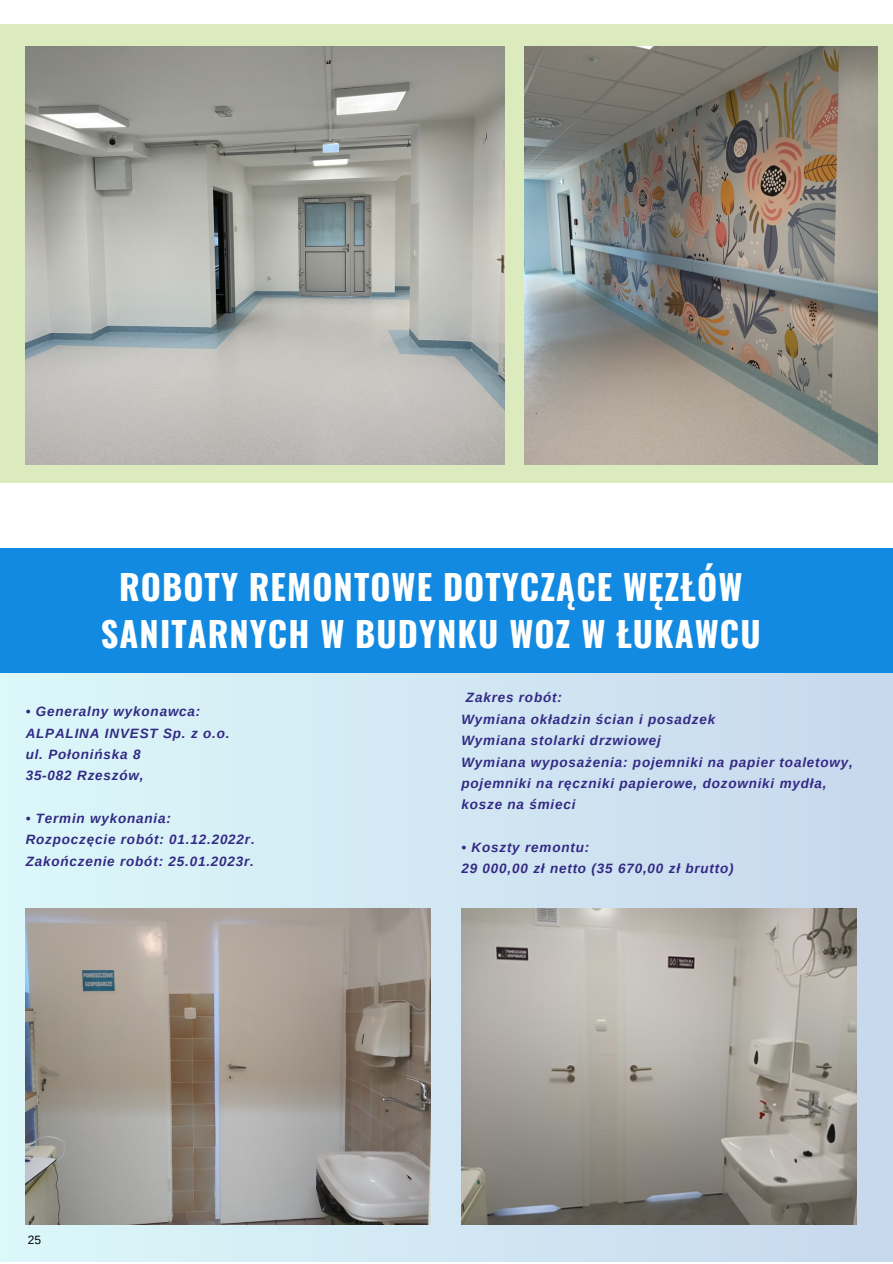
<style>
.page{position:relative;width:893px;height:1264px;background:#fff}
.page>*{position:absolute;margin:0;border:0;box-sizing:border-box;transform-origin:0 0}
.t1{font:700 34.5px/47.2px "Oswald";letter-spacing:.03em;color:#fff;text-align:center}
.t2{font:italic 700 13.5px/21.3px "Arimo";letter-spacing:.06em;color:#332984}
.t3{font:12px "Arimo";color:#000}
</style>
<div class="page">
<div style="left:0;top:661px;width:892px;height:600px;background:linear-gradient(to right,#dbf7f8,#c7d6eb)"></div>
<div style="left:0;top:548px;width:892px;height:125px;background:#128ae1"></div>
<img style="left:461px;top:908px;width:395px;height:315px">
<img style="left:26px;top:908px;width:404px;height:315px">
<div style="left:0;top:25px;width:892px;height:457px;background:#dcebbd"></div>
<img style="left:26px;top:47px;width:479px;height:417px">
<img style="left:524px;top:47px;width:353px;height:417px">
<p class="t1" style="left:101px;top:561px;width:661px">ROBOTY REMONTOWE DOTYCZĄCE WĘZŁÓW<br>SANITARNYCH W BUDYNKU WOZ W ŁUKAWCU</p>
<p class="t2" style="left:26px;top:700px;width:176px">• Generalny wykonawca:</p>
<p class="t2" style="left:26px;top:722px;width:205px">ALPALINA INVEST Sp. z o.o.</p>
<p class="t2" style="left:26px;top:743px;width:116px">ul. Połonińska 8</p>
<p class="t2" style="left:26px;top:765px;width:119px">35-082 Rzeszów,</p>
<p class="t2" style="left:26px;top:807px;width:147px">• Termin wykonania:</p>
<p class="t2" style="left:26px;top:829px;width:230px">Rozpoczęcie robót: 01.12.2022r.</p>
<p class="t2" style="left:26px;top:850px;width:230px">Zakończenie robót: 25.01.2023r.</p>
<p class="t3" style="left:28px;top:1233px;width:15px">25</p>
<p class="t2" style="left:466px;top:687px;width:97px">Zakres robót:</p>
<p class="t2" style="left:461px;top:708px;width:255px">Wymiana okładzin ścian i posadzek</p>
<p class="t2" style="left:461px;top:730px;width:201px">Wymiana stolarki drzwiowej</p>
<p class="t2" style="left:461px;top:751px;width:393px">Wymiana wyposażenia: pojemniki na papier toaletowy, pojemniki na ręczniki papierowe, dozowniki mydła, kosze na śmieci</p>
<p class="t2" style="left:461px;top:836px;width:129px">• Koszty remontu:</p>
<p class="t2" style="left:461px;top:858px;width:274px">29 000,00 zł netto (35 670,00 zł brutto)</p>
</div>
